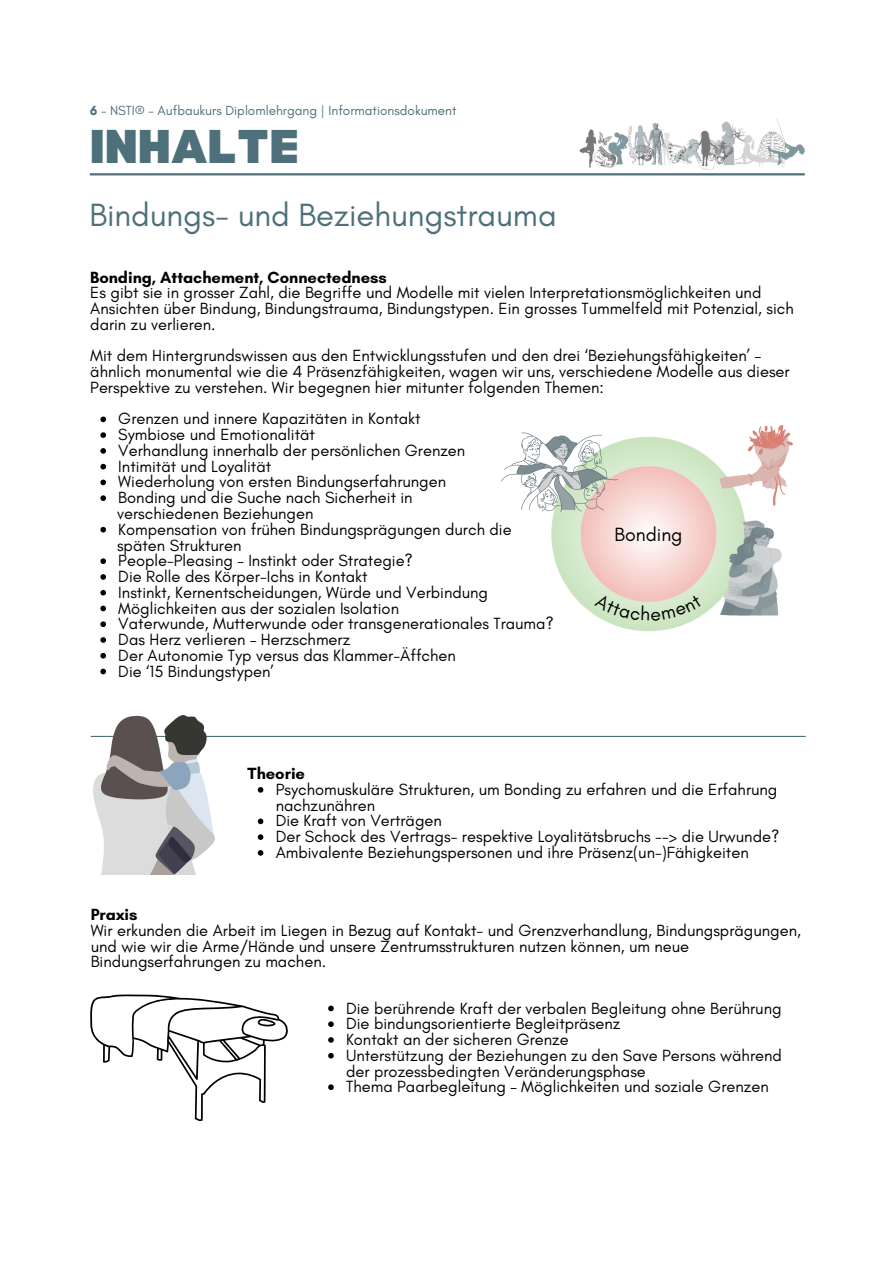
<style>
.page{position:relative;width:894px;height:1264px;background:#fff}
.page>*{position:absolute;margin:0;border:0;box-sizing:border-box;transform-origin:0 0}
.t1{font:900 46.35px "Bernoru";color:#4e707a}
.t2{font:32.85px "Glacial Indifference";color:#4e707a}
.t3{font:19.5px "Glacial Indifference";color:#000}
.t4{font:16.5px/15.8px "Glacial Indifference";color:#000}
.t5{font:700 16.5px "Glacial Indifference";color:#000}
.t6{font:13.5px "Glacial Indifference";color:#4e707a}
.s1{font-weight:700}
</style>
<div class="page">
<img style="left:579px;top:119px;width:227px;height:50px">
<hr style="left:90px;top:173px;width:714px;height:2px;background:#4e707a">
<svg style="left:100px;top:416px;width:6px;height:6px"></svg>
<svg style="left:100px;top:432px;width:6px;height:6px"></svg>
<svg style="left:100px;top:448px;width:6px;height:5px"></svg>
<svg style="left:100px;top:464px;width:6px;height:5px"></svg>
<svg style="left:100px;top:479px;width:6px;height:6px"></svg>
<svg style="left:100px;top:495px;width:6px;height:6px"></svg>
<svg style="left:100px;top:527px;width:6px;height:5px"></svg>
<svg style="left:100px;top:558px;width:6px;height:6px"></svg>
<svg style="left:100px;top:574px;width:6px;height:5px"></svg>
<svg style="left:100px;top:590px;width:6px;height:5px"></svg>
<svg style="left:100px;top:605px;width:6px;height:6px"></svg>
<svg style="left:100px;top:621px;width:6px;height:6px"></svg>
<svg style="left:100px;top:637px;width:6px;height:5px"></svg>
<svg style="left:100px;top:653px;width:6px;height:5px"></svg>
<svg style="left:100px;top:668px;width:6px;height:6px"></svg>
<div style="left:551px;top:437px;width:194px;height:194px;background:#d1e8c7;border-radius:50%"></div>
<svg style="left:580px;top:466px;width:136px;height:136px;background:#f6d5d0"></svg>
<img style="left:501px;top:433px;width:116px;height:79px">
<img style="left:720px;top:519px;width:62px;height:97px">
<img style="left:720px;top:425px;width:71px;height:80px">
<svg style="left:90px;top:994px;width:198px;height:126px"></svg>
<hr style="left:91px;top:736px;width:714px;height:1px;background:#4e707a">
<img style="left:94px;top:715px;width:120px;height:159px">
<svg style="left:258px;top:787px;width:5px;height:5px"></svg>
<svg style="left:258px;top:818px;width:5px;height:6px"></svg>
<svg style="left:258px;top:834px;width:5px;height:6px"></svg>
<svg style="left:258px;top:850px;width:5px;height:5px"></svg>
<svg style="left:328px;top:1005px;width:6px;height:6px"></svg>
<svg style="left:328px;top:1021px;width:6px;height:6px"></svg>
<svg style="left:328px;top:1037px;width:6px;height:5px"></svg>
<svg style="left:328px;top:1052px;width:6px;height:6px"></svg>
<svg style="left:328px;top:1084px;width:6px;height:6px"></svg>
<svg style="left:595px;top:592px;width:107px;height:29px"></svg>
<p class="t6" style="left:90px;top:102px;width:368px"><span class="s1">6</span> – NSTI® – Aufbaukurs Diplomlehrgang | Informationsdokument</p>
<p class="t1" style="left:90px;top:120px;width:211px">INHALTE</p>
<p class="t2" style="left:89px;top:195px;width:468px">Bindungs- und Beziehungstrauma</p>
<p class="t4" style="left:90px;top:269px;width:705px"><span class="s1">Bonding, Attachement, Connectedness<br></span>Es gibt sie in grosser Zahl, die Begriffe und Modelle mit vielen Interpretationsmöglichkeiten und Ansichten über Bindung, Bindungstrauma, Bindungstypen. Ein grosses Tummelfeld mit Potenzial, sich darin zu verlieren.</p>
<h1 class="t4" style="left:90px;top:348px;width:700px">Mit dem Hintergrundswissen aus den Entwicklungsstufen und den drei ‘Beziehungsfähigkeiten’ – ähnlich monumental wie die 4 Präsenzfähigkeiten, wagen wir uns, verschiedene Modelle aus dieser<br>Perspektive zu verstehen. Wir begegnen hier mitunter folgenden Themen:</h1>
<p class="t4" style="left:118px;top:411px;width:304px">Grenzen und innere Kapazitäten in Kontakt</p>
<h2 class="t4" style="left:118px;top:426px;width:198px">Symbiose und Emotionalität</h2>
<h5 class="t4" style="left:118px;top:442px;width:348px">Verhandlung innerhalb der persönlichen Grenzen</h5>
<h5 class="t4" style="left:118px;top:458px;width:154px">Intimität und Loyalität</h5>
<p class="t4" style="left:118px;top:474px;width:329px">Wiederholung von ersten Bindungserfahrungen</p>
<p class="t4" style="left:118px;top:489px;width:296px">Bonding und die Suche nach Sicherheit in</p>
<p class="t4" style="left:117px;top:505px;width:198px">verschiedenen Beziehungen</p>
<p class="t4" style="left:118px;top:521px;width:395px">Kompensation von frühen Bindungsprägungen durch die</p>
<p class="t4" style="left:117px;top:537px;width:126px">späten Strukturen</p>
<p class="t4" style="left:118px;top:552px;width:296px">People-Pleasing – Instinkt oder Strategie?</p>
<h5 class="t4" style="left:118px;top:568px;width:251px">Die Rolle des Körper-Ichs in Kontakt</h5>
<p class="t4" style="left:118px;top:584px;width:371px">Instinkt, Kernentscheidungen, Würde und Verbindung</p>
<h5 class="t4" style="left:118px;top:600px;width:282px">Möglichkeiten aus der sozialen Isolation</h5>
<p class="t4" style="left:118px;top:615px;width:437px">Vaterwunde, Mutterwunde oder transgenerationales Trauma?</p>
<p class="t4" style="left:118px;top:631px;width:233px">Das Herz verlieren – Herzschmerz</p>
<p class="t4" style="left:118px;top:647px;width:339px">Der Autonomie Typ versus das Klammer-Äffchen</p>
<p class="t4" style="left:118px;top:663px;width:157px">Die ‘15 Bindungstypen’</p>
<p class="t3" style="left:614px;top:522px;width:69px">Bonding</p>
<h3 class="t5" style="left:247px;top:763px;width:59px">Theorie</h3>
<p class="t4" style="left:275px;top:781px;width:503px">Psychomuskuläre Strukturen, um Bonding zu erfahren und die Erfahrung nachzunähren</p>
<h4 class="t4" style="left:275px;top:812px;width:168px">Die Kraft von Verträgen</h4>
<p class="t4" style="left:275px;top:828px;width:505px">Der Schock des Vertrags- respektive Loyalitätsbruchs --&gt; die Urwunde?</p>
<p class="t4" style="left:275px;top:844px;width:474px">Ambivalente Beziehungspersonen und ihre Präsenz(un-)Fähigkeiten</p>
<p class="t4" style="left:91px;top:906px;width:711px"><span class="s1">Praxis<br></span>Wir erkunden die Arbeit im Liegen in Bezug auf Kontakt- und Grenzverhandlung, Bindungsprägungen, und wie wir die Arme/Hände und unsere Zentrumsstrukturen nutzen können, um neue Bindungserfahrungen zu machen.</p>
<p class="t4" style="left:346px;top:999px;width:437px">Die berührende Kraft der verbalen Begleitung ohne Berührung</p>
<p class="t4" style="left:346px;top:1015px;width:275px">Die bindungsorientierte Begleitpräsenz</p>
<h5 class="t4" style="left:346px;top:1031px;width:224px">Kontakt an der sicheren Grenze</h5>
<p class="t4" style="left:346px;top:1047px;width:437px">Unterstützung der Beziehungen zu den Save Persons während der prozessbedingten Veränderungsphase</p>
<p class="t4" style="left:346px;top:1078px;width:424px">Thema Paarbegleitung – Möglichkeiten und soziale Grenzen</p>
</div>
